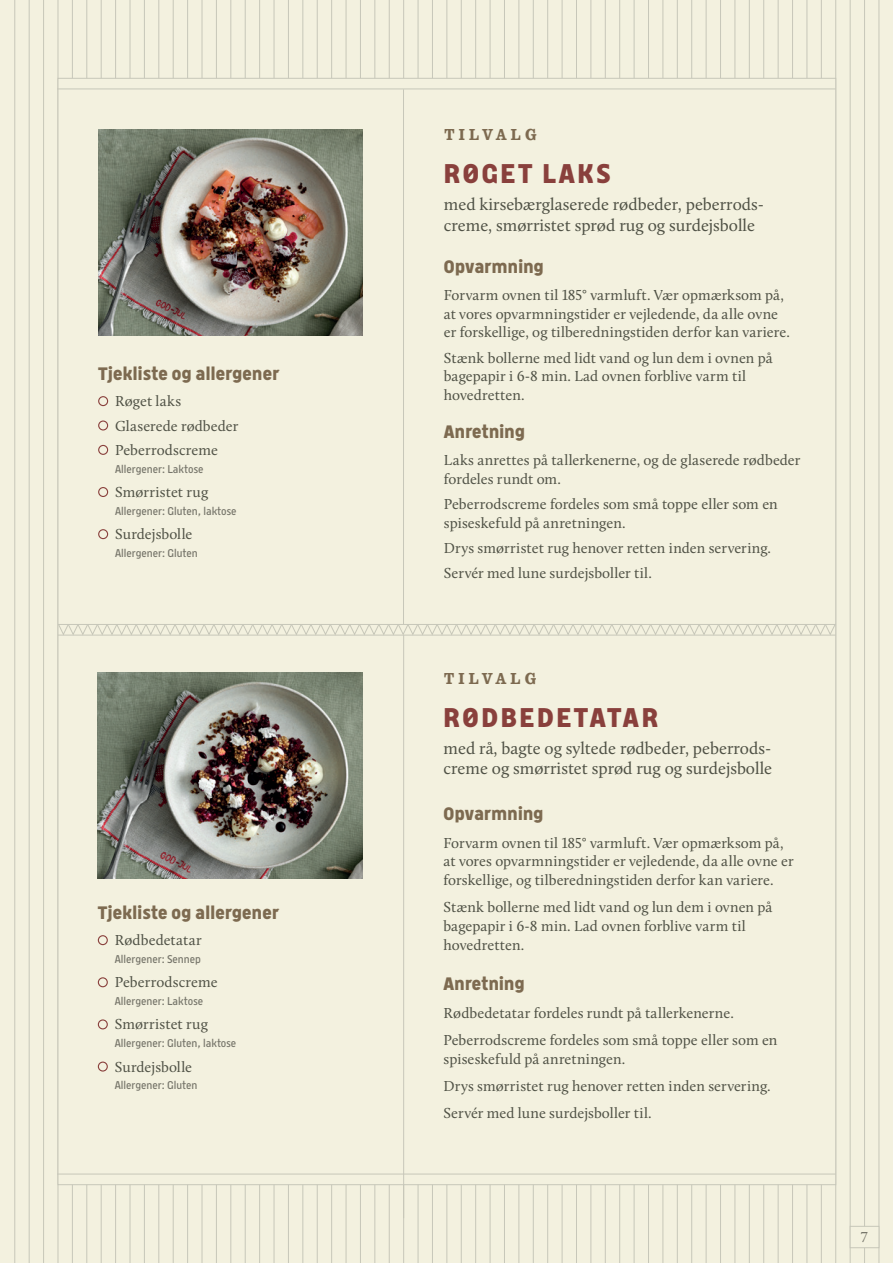
<style>
.page{position:relative;width:893px;height:1263px;background:#f3f1df}
.page>*{position:absolute;margin:0;border:0;box-sizing:border-box;transform-origin:0 0}
.t1{font:700 27px "Meyer Grand";letter-spacing:.1em;color:#89403c}
.t2{font:700 18px "Meyer Grand";letter-spacing:.02em;color:#7d6a50}
.t3{font:17.25px/20.7px "Calluna";color:#4f5145}
.t4{font:500 16.5px "Clarendon URW Ext Nar";letter-spacing:.25em;color:#7d6a50}
.t5{font:15px/18.8px "Calluna";color:#4f5145}
.t6{font:15px "Calluna";color:#77766b}
.t7{font:300 11.25px "Meyer Grand";color:#77766b}
</style>
<div class="page">
<hr style="left:29px;top:0;width:1px;height:1263px;background:#c7c7b9">
<hr style="left:43px;top:0;width:1px;height:1263px;background:#c7c7b9">
<hr style="left:14px;top:0;width:1px;height:1263px;background:#c7c7b9">
<hr style="left:490px;top:0;width:1px;height:1263px;background:#c7c7b9">
<hr style="left:504px;top:0;width:1px;height:1263px;background:#c7c7b9">
<hr style="left:259px;top:0;width:1px;height:1263px;background:#c7c7b9">
<hr style="left:274px;top:0;width:1px;height:1263px;background:#c7c7b9">
<hr style="left:720px;top:0;width:1px;height:1263px;background:#c7c7b9">
<hr style="left:734px;top:0;width:1px;height:1263px;background:#c7c7b9">
<hr style="left:144px;top:0;width:1px;height:1263px;background:#c7c7b9">
<hr style="left:158px;top:0;width:1px;height:1263px;background:#c7c7b9">
<hr style="left:605px;top:0;width:1px;height:1263px;background:#c7c7b9">
<hr style="left:619px;top:0;width:1px;height:1263px;background:#c7c7b9">
<hr style="left:374px;top:0;width:1px;height:1263px;background:#c7c7b9">
<hr style="left:389px;top:0;width:1px;height:1263px;background:#c7c7b9">
<hr style="left:835px;top:0;width:1px;height:1263px;background:#c7c7b9">
<hr style="left:850px;top:0;width:1px;height:1263px;background:#c7c7b9">
<hr style="left:58px;top:0;width:1px;height:1263px;background:#c7c7b9">
<hr style="left:72px;top:0;width:1px;height:1263px;background:#c7c7b9">
<hr style="left:518px;top:0;width:1px;height:1263px;background:#c7c7b9">
<hr style="left:533px;top:0;width:1px;height:1263px;background:#c7c7b9">
<hr style="left:288px;top:0;width:1px;height:1263px;background:#c7c7b9">
<hr style="left:302px;top:0;width:1px;height:1263px;background:#c7c7b9">
<hr style="left:749px;top:0;width:1px;height:1263px;background:#c7c7b9">
<hr style="left:763px;top:0;width:1px;height:1263px;background:#c7c7b9">
<hr style="left:173px;top:0;width:1px;height:1263px;background:#c7c7b9">
<hr style="left:187px;top:0;width:1px;height:1263px;background:#c7c7b9">
<hr style="left:634px;top:0;width:1px;height:1263px;background:#c7c7b9">
<hr style="left:648px;top:0;width:1px;height:1263px;background:#c7c7b9">
<hr style="left:403px;top:0;width:1px;height:1263px;background:#c7c7b9">
<hr style="left:418px;top:0;width:1px;height:1263px;background:#c7c7b9">
<hr style="left:864px;top:0;width:1px;height:1263px;background:#c7c7b9">
<hr style="left:879px;top:0;width:1px;height:1263px;background:#c7c7b9">
<hr style="left:86px;top:0;width:1px;height:1263px;background:#c7c7b9">
<hr style="left:101px;top:0;width:1px;height:1263px;background:#c7c7b9">
<hr style="left:547px;top:0;width:1px;height:1263px;background:#c7c7b9">
<hr style="left:562px;top:0;width:1px;height:1263px;background:#c7c7b9">
<hr style="left:317px;top:0;width:1px;height:1263px;background:#c7c7b9">
<hr style="left:331px;top:0;width:1px;height:1263px;background:#c7c7b9">
<hr style="left:778px;top:0;width:1px;height:1263px;background:#c7c7b9">
<hr style="left:792px;top:0;width:1px;height:1263px;background:#c7c7b9">
<hr style="left:202px;top:0;width:1px;height:1263px;background:#c7c7b9">
<hr style="left:216px;top:0;width:1px;height:1263px;background:#c7c7b9">
<hr style="left:662px;top:0;width:1px;height:1263px;background:#c7c7b9">
<hr style="left:677px;top:0;width:1px;height:1263px;background:#c7c7b9">
<hr style="left:432px;top:0;width:1px;height:1263px;background:#c7c7b9">
<hr style="left:446px;top:0;width:1px;height:1263px;background:#c7c7b9">
<hr style="left:115px;top:0;width:1px;height:1263px;background:#c7c7b9">
<hr style="left:130px;top:0;width:1px;height:1263px;background:#c7c7b9">
<hr style="left:576px;top:0;width:1px;height:1263px;background:#c7c7b9">
<hr style="left:590px;top:0;width:1px;height:1263px;background:#c7c7b9">
<hr style="left:346px;top:0;width:1px;height:1263px;background:#c7c7b9">
<hr style="left:360px;top:0;width:1px;height:1263px;background:#c7c7b9">
<hr style="left:807px;top:0;width:1px;height:1263px;background:#c7c7b9">
<hr style="left:821px;top:0;width:1px;height:1263px;background:#c7c7b9">
<hr style="left:230px;top:0;width:1px;height:1263px;background:#c7c7b9">
<hr style="left:245px;top:0;width:1px;height:1263px;background:#c7c7b9">
<hr style="left:691px;top:0;width:1px;height:1263px;background:#c7c7b9">
<hr style="left:706px;top:0;width:1px;height:1263px;background:#c7c7b9">
<hr style="left:461px;top:0;width:1px;height:1263px;background:#c7c7b9">
<hr style="left:475px;top:0;width:1px;height:1263px;background:#c7c7b9">
<div style="left:58px;top:78px;width:778px;height:1107px;background:#f3f1df;border:1px solid #c7c7b9"></div>
<hr style="left:57px;top:89px;width:779px;height:1px;background:#c7c7b9">
<hr style="left:57px;top:1174px;width:779px;height:1px;background:#c7c7b9">
<svg style="left:58px;top:624px;width:778px;height:12px"></svg>
<div style="left:850px;top:1226px;width:29px;height:22px;background:#f3f1df;border:1px solid #c7c7b9"></div>
<hr style="left:403px;top:89px;width:1px;height:535px;background:#c7c7b9">
<hr style="left:403px;top:635px;width:1px;height:583px;background:#c7c7b9">
<div style="left:98px;top:396px;width:10px;height:10px;border:1px solid #89403c;border-radius:50%"></div>
<div style="left:98px;top:420px;width:10px;height:10px;border:1px solid #89403c;border-radius:50%"></div>
<div style="left:98px;top:445px;width:10px;height:10px;border:1px solid #89403c;border-radius:50%"></div>
<div style="left:98px;top:487px;width:10px;height:10px;border:1px solid #89403c;border-radius:50%"></div>
<div style="left:98px;top:529px;width:10px;height:10px;border:1px solid #89403c;border-radius:50%"></div>
<div style="left:98px;top:935px;width:10px;height:10px;border:1px solid #89403c;border-radius:50%"></div>
<div style="left:98px;top:977px;width:10px;height:10px;border:1px solid #89403c;border-radius:50%"></div>
<div style="left:98px;top:1019px;width:10px;height:10px;border:1px solid #89403c;border-radius:50%"></div>
<div style="left:98px;top:1061px;width:10px;height:10px;border:1px solid #89403c;border-radius:50%"></div>
<img style="left:98px;top:673px;width:264px;height:206px">
<img style="left:98px;top:129px;width:264px;height:206px">
<p class="t2" style="left:98px;top:361px;width:183px">Tjekliste og allergener</p>
<p class="t5" style="left:115px;top:389px;width:125px;line-height:24.5px">Røget laks<br>Glaserede rødbeder<br>Peberrodscreme</p>
<p class="t7" style="left:115px;top:461px;width:90px">Allergener: Laktose</p>
<p class="t5" style="left:115px;top:482px;width:95px">Smørristet rug</p>
<p class="t7" style="left:115px;top:503px;width:123px">Allergener: Gluten, laktose</p>
<p class="t5" style="left:115px;top:525px;width:79px">Surdejsbolle</p>
<p class="t7" style="left:115px;top:545px;width:84px">Allergener: Gluten</p>
<p class="t2" style="left:98px;top:900px;width:183px">Tjekliste og allergener</p>
<p class="t5" style="left:115px;top:931px;width:88px">Rødbedetatar</p>
<p class="t7" style="left:115px;top:951px;width:88px">Allergener: Sennep</p>
<p class="t5" style="left:115px;top:973px;width:104px">Peberrodscreme</p>
<p class="t7" style="left:115px;top:993px;width:90px">Allergener: Laktose</p>
<p class="t5" style="left:115px;top:1015px;width:95px">Smørristet rug</p>
<p class="t7" style="left:115px;top:1036px;width:123px">Allergener: Gluten, laktose</p>
<p class="t5" style="left:115px;top:1057px;width:79px">Surdejsbolle</p>
<p class="t7" style="left:115px;top:1078px;width:84px">Allergener: Gluten</p>
<p class="t4" style="left:445px;top:125px;width:94px">TILVALG</p>
<h1 class="t1" style="left:444px;top:156px;width:168px">RØGET LAKS</h1>
<p class="t3" style="left:444px;top:194px;width:322px">med kirsebærglaserede rødbeder, peberrods&shy;creme, smørristet sprød rug og surdejsbolle</p>
<p class="t2" style="left:444px;top:254px;width:101px">Opvarmning</p>
<p class="t5" style="left:444px;top:285px;width:348px">Forvarm ovnen til 185° varmluft. Vær opmærksom på, at vores opvarmningstider er vejledende, da alle ovne er forskellige, og tilberedningstiden derfor kan variere.</p>
<p class="t5" style="left:444px;top:348px;width:330px">Stænk bollerne med lidt vand og lun dem i ovnen på bagepapir i 6-8 min. Lad ovnen forblive varm til hovedretten.</p>
<p class="t2" style="left:444px;top:419px;width:83px">Anretning</p>
<p class="t5" style="left:444px;top:451px;width:358px">Laks anrettes på tallerkenerne, og de glaserede rødbeder fordeles rundt om.</p>
<p class="t5" style="left:444px;top:494px;width:335px">Peberrodscreme fordeles som små toppe eller som en spiseskefuld på anretningen.</p>
<p class="t5" style="left:444px;top:535px;width:329px;line-height:25.2px">Drys smørristet rug henover retten inden servering.<br>Servér med lune surdejsboller til.</p>
<p class="t4" style="left:444px;top:668px;width:94px">TILVALG</p>
<h1 class="t1" style="left:443px;top:699px;width:216px">RØDBEDETATAR</h1>
<p class="t3" style="left:443px;top:737px;width:330px">med rå, bagte og syltede rødbeder, peberrods&shy;creme og smørristet sprød rug og surdejsbolle</p>
<p class="t2" style="left:443px;top:802px;width:101px">Opvarmning</p>
<p class="t5" style="left:443px;top:833px;width:352px">Forvarm ovnen til 185° varmluft. Vær opmærksom på, at vores opvarmningstider er vejledende, da alle ovne er forskellige, og tilberedningstiden derfor kan variere.</p>
<p class="t5" style="left:443px;top:898px;width:330px">Stænk bollerne med lidt vand og lun dem i ovnen på bagepapir i 6-8 min. Lad ovnen forblive varm til hovedretten.</p>
<p class="t2" style="left:443px;top:972px;width:83px">Anretning</p>
<p class="t5" style="left:443px;top:999px;width:335px;line-height:27.3px">Rødbedetatar fordeles rundt på tallerkenerne.<br>Peberrodscreme fordeles som små toppe eller som en</p>
<p class="t5" style="left:443px;top:1045px;width:329px;line-height:27.3px">spiseskefuld på anretningen.<br>Drys smørristet rug henover retten inden servering.<br>Servér med lune surdejsboller til.</p>
<p class="t6" style="left:861px;top:1228px;width:8px">7</p>
</div>
